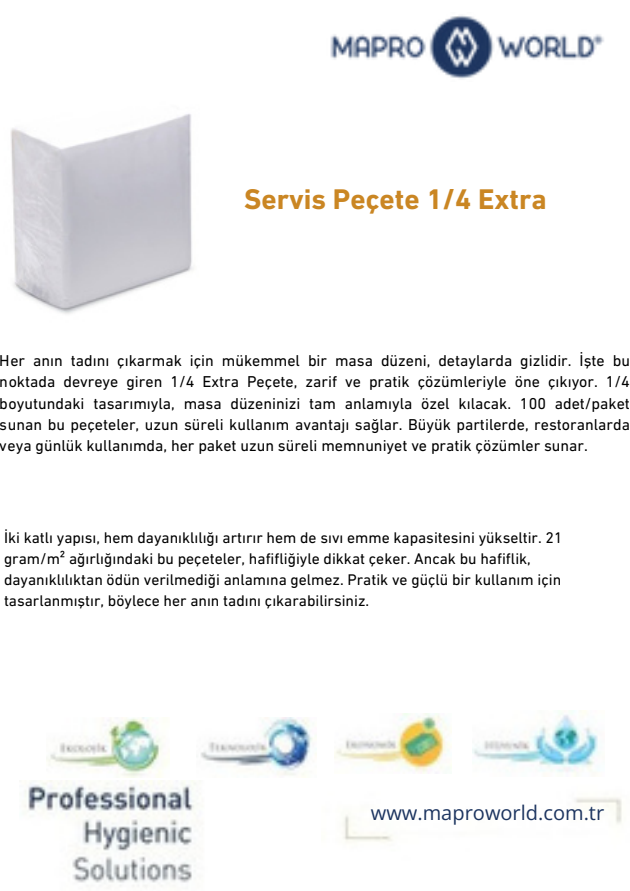
<style>
.page{position:relative;width:630px;height:891px;background:#fff}
.page>*{position:absolute;margin:0;border:0;box-sizing:border-box;transform-origin:0 0}
.t1{font:700 28.8px "DIN Next LT Pro";color:#ca8623}
.t2{font:20px "Open Sans";color:#1d3560}
.t3{font:16px/21.2px "DIN Next LT Pro";color:#000;text-align:justify}
.t4{font:15.6px/20.8px "DIN Next LT Pro";color:#000}
</style>
<div class="page">
<img style="left:330px;top:15px;width:274px;height:64px">
<img style="left:24px;top:781px;width:172px;height:106px">
<img style="left:343px;top:776px;width:279px;height:66px">
<img style="left:47px;top:717px;width:121px;height:60px">
<img style="left:200px;top:717px;width:116px;height:60px">
<img style="left:335px;top:714px;width:117px;height:60px">
<img style="left:472px;top:710px;width:128px;height:66px">
<img style="left:10px;top:114px;width:183px;height:200px">
<p class="t1" style="left:244px;top:188px;width:304px">Servis Peçete 1/4 Extra</p>
<p class="t3" style="left:0;top:351px;width:631px">Her anın tadını çıkarmak için mükemmel bir masa düzeni, detaylarda gizlidir. İşte bu noktada devreye giren 1/4 Extra Peçete, zarif ve pratik çözümleriyle öne çıkıyor. 1/4 boyutundaki tasarımıyla, masa düzeninizi tam anlamıyla özel kılacak. 100 adet/paket sunan bu peçeteler, uzun süreli kullanım avantajı sağlar. Büyük partilerde, restoranlarda veya günlük kullanımda, her paket uzun süreli memnuniyet ve pratik çözümler sunar.</p>
<h2 class="t4" style="left:4px;top:529px;width:560px">İki katlı yapısı, hem dayanıklılığı artırır hem de sıvı emme kapasitesini yükseltir. 21 gram/m² ağırlığındaki bu peçeteler, hafifliğiyle dikkat çeker. Ancak bu hafiflik, dayanıklılıktan ödün verilmediği anlamına gelmez. Pratik ve güçlü bir kullanım için tasarlanmıştır, böylece her anın tadını çıkarabilirsiniz.</h2>
<p class="t2" style="left:371px;top:799px;width:235px">www.maproworld.com.tr</p>
</div>
